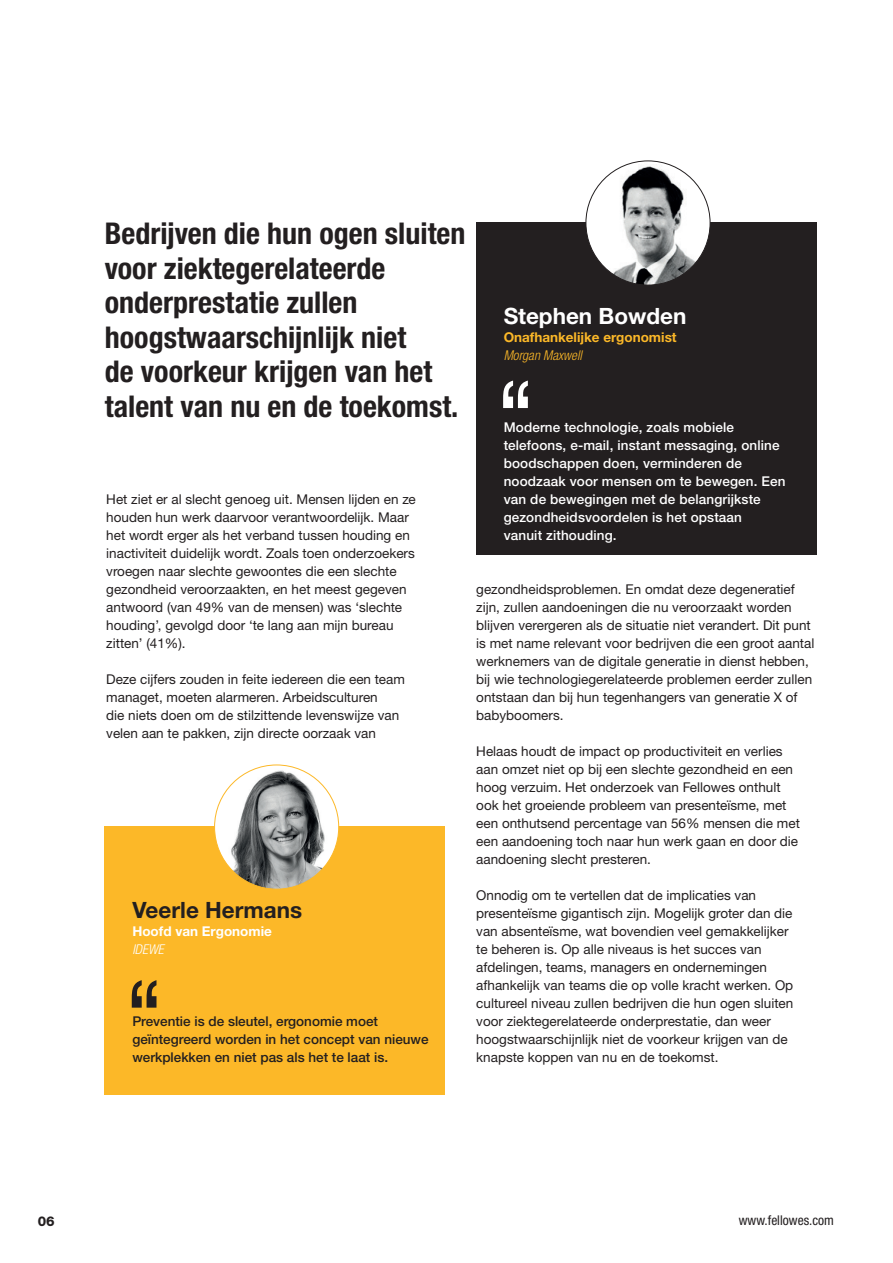
<style>
.page{position:relative;width:893px;height:1263px;background:#fff}
.page>*{position:absolute;margin:0;border:0;box-sizing:border-box;transform-origin:0 0}
.Graph_axis{font:condensed 108px "Helvetica Neue LTW1 G";color:#231f20}
.Graph_axis-2{font:condensed 108px "Helvetica Neue LTW1 G";color:#fff}
.Pullquote{font:700 condensed 30px/34.5px "Helvetica Neue LTW1 G";color:#231f20}
.body{font:700 22.5px "Helvetica Neue LTW1 G";color:#231f20}
.body-2{font:700 22.5px "Helvetica Neue LTW1 G";color:#fff}
.body-3{font:13.5px/18px "Helvetica Neue LTW1 G";color:#231f20}
.body-4{font:500 13.5px/18px "Helvetica Neue LTW1 G";letter-spacing:.01em;color:#fff}
.body-5{font:500 13.5px/18px "Helvetica Neue LTW1 G";color:#231f20}
.body-6{font:700 13.5px "Helvetica Neue LTW1 G";color:#fcb828}
.body-7{font:700 13.5px "Helvetica Neue LTW1 G";color:#fff}
.t1{font:condensed 13.5px "Helvetica Neue LTW1 G";color:#231f20}
.body-8{font:italic 300 condensed 13.5px "Helvetica Neue LTW1 G";color:#fcb828}
.body-9{font:italic 300 condensed 13.5px "Helvetica Neue LTW1 G";color:#fff}
.t2{font:800 13.5px "Helvetica Neue LTW1 G";color:#231f20}
</style>
<div class="page">
<div style="left:105px;top:827px;width:340px;height:268px;background:#fcb828"></div>
<img style="left:215px;top:765px;width:124px;height:124px;border-radius:62px">
<div style="left:476px;top:223px;width:340px;height:332px;background:#231f20"></div>
<img style="left:586px;top:161px;width:124px;height:124px;border-radius:62px">
<p class="Pullquote" style="left:105px;top:216px;width:362px">Bedrijven die hun ogen sluiten voor ziektegerelateerde onderprestatie zullen hoogstwaarschijnlijk niet<br>de voorkeur krijgen van het talent van nu en de toekomst.</p>
<p class="body-3" style="left:106px;top:490px;width:311px">Het ziet er al slecht genoeg uit. Mensen lijden en ze houden hun werk daarvoor verantwoordelijk. Maar het wordt erger als het verband tussen houding en inactiviteit duidelijk wordt. Zoals toen onderzoekers vroegen naar slechte gewoontes die een slechte gezondheid veroorzaakten, en het meest gegeven antwoord (van 49% van de mensen) was ‘slechte houding’, gevolgd door ‘te lang aan mijn bureau zitten’ (41%).</p>
<p class="body-3" style="left:106px;top:670px;width:300px">Deze cijfers zouden in feite iedereen die een team managet, moeten alarmeren. Arbeidsculturen<br>die niets doen om de stilzittende levenswijze van velen aan te pakken, zijn directe oorzaak van</p>
<p class="body" style="left:132px;top:896px;width:171px">Veerle Hermans</p>
<p class="body-7" style="left:132px;top:923px;width:141px">Hoofd van Ergonomie</p>
<p class="body-9" style="left:132px;top:941px;width:33px">IDEWE</p>
<p class="Graph_axis" style="left:124px;top:955px;width:42px">‘‘</p>
<p class="body-5" style="left:132px;top:1012px;width:298px">Preventie is de sleutel, ergonomie moet geïntegreerd worden in het concept van nieuwe</p>
<p class="body-5" style="left:132px;top:1048px;width:257px">werkplekken en niet pas als het te laat is.</p>
<p class="body-2" style="left:504px;top:302px;width:184px">Stephen Bowden</p>
<p class="body-6" style="left:504px;top:329px;width:174px">Onafhankelijke ergonomist</p>
<p class="body-8" style="left:504px;top:347px;width:80px">Morgan Maxwell</p>
<p class="Graph_axis-2" style="left:495px;top:356px;width:42px">‘‘</p>
<p class="body-4" style="left:504px;top:418px;width:283px">Moderne technologie, zoals mobiele telefoons, e-mail, instant messaging, online boodschappen doen, verminderen de noodzaak voor mensen om te bewegen. Een van de bewegingen met de belangrijkste gezondheidsvoordelen is het opstaan<br>vanuit zithouding.</p>
<p class="body-3" style="left:476px;top:580px;width:340px">gezondheidsproblemen. En omdat deze degeneratief zijn, zullen aandoeningen die nu veroorzaakt worden blijven verergeren als de situatie niet verandert. Dit punt is met name relevant voor bedrijven die een groot aantal werknemers van de digitale generatie in dienst hebben, bij wie technologiegerelateerde problemen eerder zullen ontstaan dan bij hun tegenhangers van generatie X of babyboomers.</p>
<p class="body-3" style="left:476px;top:742px;width:325px">Helaas houdt de impact op productiviteit en verlies aan omzet niet op bij een slechte gezondheid en een hoog verzuim. Het onderzoek van Fellowes onthult ook het groeiende probleem van presenteïsme, met een onthutsend percentage van 56% mensen die met een aandoening toch naar hun werk gaan en door die aandoening slecht presteren.</p>
<p class="body-3" style="left:476px;top:886px;width:318px">Onnodig om te vertellen dat de implicaties van presenteïsme gigantisch zijn. Mogelijk groter dan die van absenteïsme, wat bovendien veel gemakkelijker te beheren is. Op alle niveaus is het succes van afdelingen, teams, managers en ondernemingen afhankelijk van teams die op volle kracht werken. Op cultureel niveau zullen bedrijven die hun ogen sluiten voor ziektegerelateerde onderprestatie, dan weer hoogstwaarschijnlijk niet de voorkeur krijgen van de knapste koppen van nu en de toekomst.</p>
<p class="t2" style="left:38px;top:1213px;width:19px">06</p>
<p class="t1" style="left:739px;top:1212px;width:97px">www.fellowes.com</p>
</div>
